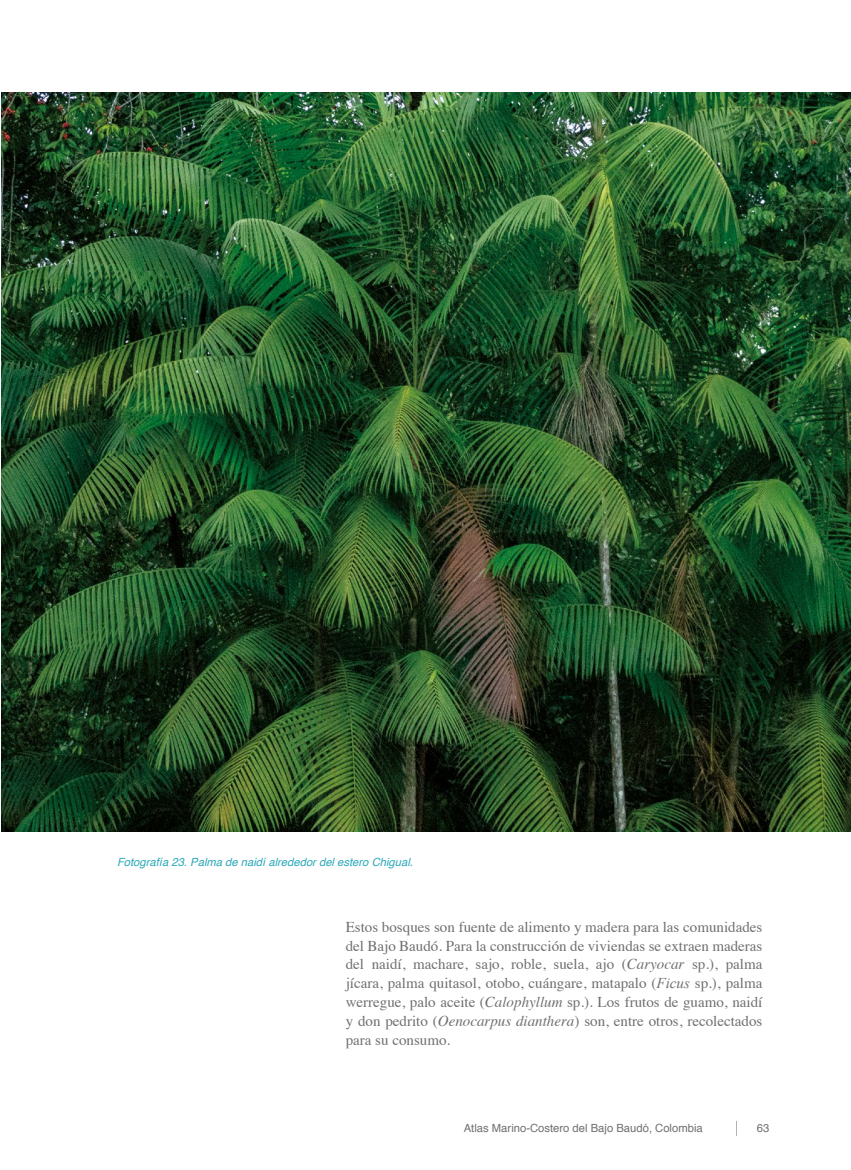
<style>
.page{position:relative;width:851px;height:1170px;background:#fff}
.page>*{position:absolute;margin:0;border:0;box-sizing:border-box;transform-origin:0 0}
.t1{font:15px/18.8px "Times";color:#706f6f;text-align:justify}
.t2{font:italic 11.25px "Helvetica";color:#2ca8ba}
.t3{font:11.25px "Helvetica";color:#706f6f}
.s1{font-style:italic}
.s2{font-family:"Times New Roman";font-style:italic}
</style>
<div class="page">
<img style="left:1px;top:92px;width:849px;height:739px">
<p class="t2" style="left:117px;top:853px;width:297px">Fotografía 23. Palma de naidí alrededor del estero Chigual.</p>
<p class="t1" style="left:345px;top:916px;width:418px">Estos bosques son fuente de alimento y madera para las comunidades del Bajo Baudó. Para la construcción de viviendas se extraen maderas del naidí, machare, sajo, roble, suela, ajo (<span class="s1">Caryocar</span> sp.), palma jícara, palma quitasol, otobo, cuángare, matapalo (<span class="s2">Ficus</span> sp.), palma werregue, palo aceite (<span class="s1">Calophyllum</span> sp.). Los frutos de guamo, naidí y don pedrito (<span class="s1">Oenocarpus dianthera</span>) son, entre otros, recolectados para su consumo.</p>
<p class="t3" style="left:463px;top:1118px;width:240px">Atlas Marino-Costero del Bajo Baudó, Colombia</p>
<p class="t3" style="left:756px;top:1118px;width:14px">63</p>
</div>
